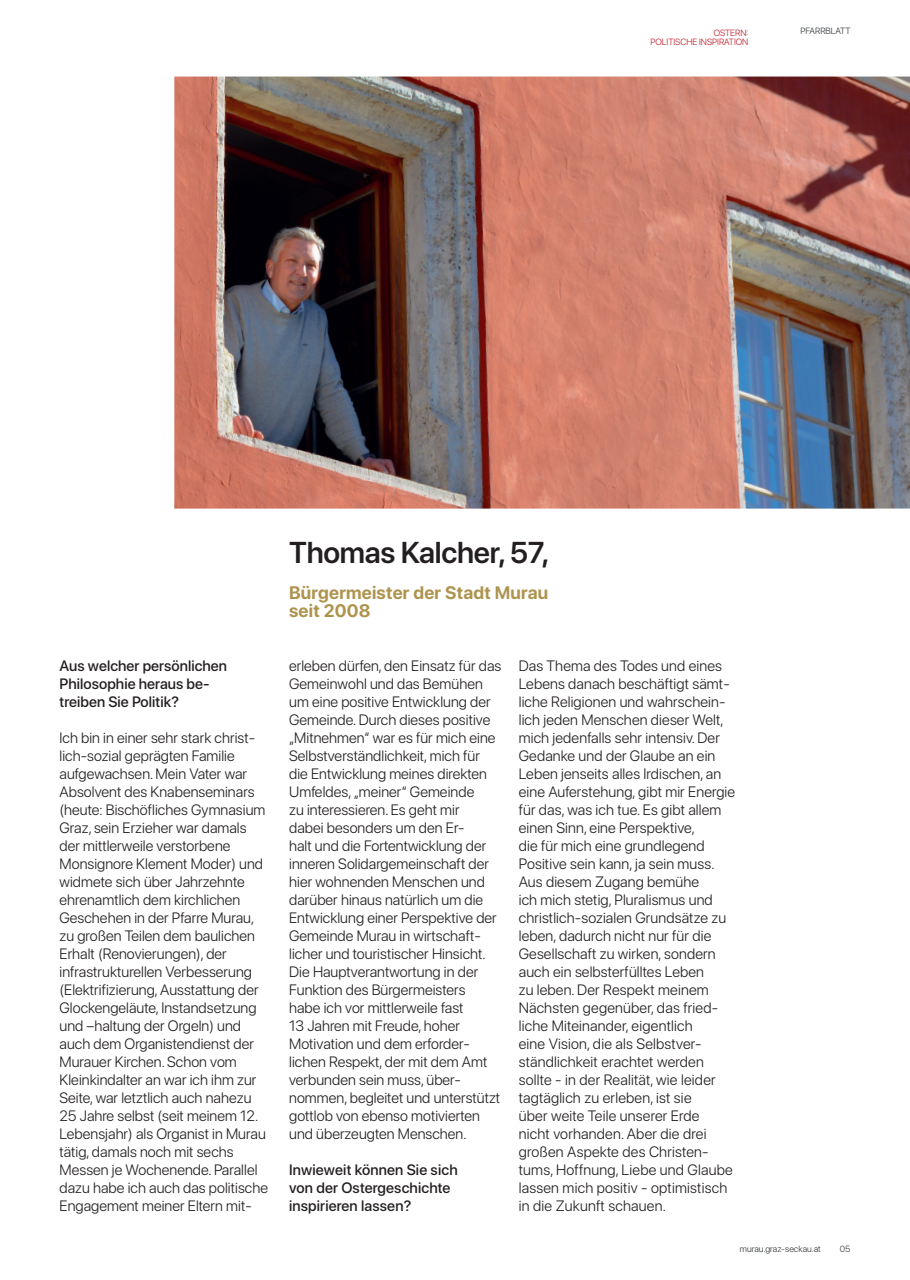
<style>
.page{position:relative;width:910px;height:1280px;background:#fff}
.page>*{position:absolute;margin:0;border:0;box-sizing:border-box;transform-origin:0 0}
.t1{font:600 30px "SF Pro Display";letter-spacing:-.01em;color:#231f20}
.t2{font:700 18px/18px "SF Pro Display";letter-spacing:.01em;color:#ad934d}
.t3{font:300 15px/18px "SF Pro Display";letter-spacing:.005em;color:#231f20}
.t4{font:500 15px/18px "SF Pro Display";letter-spacing:.005em;color:#231f20}
.t5{font:300 9px "SF Pro Display";letter-spacing:.005em;color:#32363a}
.t6{font:300 9px/9px "SF Pro Display";color:#c11927;text-align:right}
</style>
<div class="page">
<img style="left:174px;top:77px;width:736px;height:432px">
<p class="t6" style="left:650px;top:29px;width:99px">OSTERN:<br>POLITISCHE INSPIRATION</p>
<p class="t5" style="left:800px;top:26px;width:52px">PFARRBLATT</p>
<p class="t4" style="left:60px;top:656px;width:169px">Aus welcher persönlichen<br>Philosophie heraus be&shy;treiben Sie Politik?</p>
<p class="t3" style="left:60px;top:728px;width:210px">Ich bin in einer sehr stark christ&shy;lich-sozial geprägten Familie aufgewachsen. Mein Vater war<br>Absolvent des Knabenseminars (heute: Bischöfliches Gymnasium<br>Graz, sein Erzieher war damals der mittlerweile verstorbene<br>Monsignore Klement Moder) und widmete sich über Jahrzehnte ehrenamtlich dem kirchlichen<br>Geschehen in der Pfarre Murau, zu großen Teilen dem baulichen<br>Erhalt (Renovierungen), der infrastrukturellen Verbesserung (Elektrifizierung, Ausstattung der<br>Glockengeläute, Instandsetzung und –haltung der Orgeln) und auch dem Organistendienst der<br>Murauer Kirchen. Schon vom<br>Kleinkindalter an war ich ihm zur<br>Seite, war letztlich auch nahezu<br>25 Jahre selbst (seit meinem 12.<br>Lebensjahr) als Organist in Murau tätig, damals noch mit sechs<br>Messen je Wochenende. Parallel dazu habe ich auch das politische<br>Engagement meiner Eltern mit-</p>
<h1 class="t1" style="left:289px;top:531px;width:262px">Thomas Kalcher, 57,</h1>
<p class="t2" style="left:289px;top:583px;width:261px">Bürgermeister der Stadt Murau seit 2008</p>
<p class="t3" style="left:289px;top:656px;width:214px">erleben dürfen, den Einsatz für das<br>Gemeinwohl und das Bemühen um eine positive Entwicklung der<br>Gemeinde. Durch dieses positive „Mitnehmen“ war es für mich eine<br>Selbstverständlichkeit, mich für die Entwicklung meines direkten<br>Umfeldes, „meiner“ Gemeinde<br>zu interessieren. Es geht mir<br>dabei besonders um den Er-<br>halt und die Fortentwicklung der inneren Solidargemeinschaft der hier wohnenden Menschen und darüber hinaus natürlich um die<br>Entwicklung einer Perspektive der<br>Gemeinde Murau in wirtschaft&shy;licher und touristischer Hinsicht.<br>Die Hauptverantwortung in der<br>Funktion des Bürgermeisters<br>habe ich vor mittlerweile fast<br>13 Jahren mit Freude, hoher<br>Motivation und dem erforder&shy;lichen Respekt, der mit dem Amt verbunden sein muss, über&shy;nommen, begleitet und unterstützt gottlob von ebenso motivierten und überzeugten Menschen.</p>
<p class="t4" style="left:289px;top:1160px;width:170px">Inwieweit können Sie sich von der Ostergeschichte inspirieren lassen?</p>
<p class="t3" style="left:519px;top:656px;width:218px">Das Thema des Todes und eines<br>Lebens danach beschäftigt sämt&shy;liche Religionen und wahrschein&shy;lich jeden Menschen dieser Welt, mich jedenfalls sehr intensiv. Der<br>Gedanke und der Glaube an ein<br>Leben jenseits alles Irdischen, an eine Auferstehung, gibt mir Energie für das, was ich tue. Es gibt allem einen Sinn, eine Perspektive,<br>die für mich eine grundlegend<br>Positive sein kann, ja sein muss.<br>Aus diesem Zugang bemühe<br>ich mich stetig, Pluralismus und christlich-sozialen Grundsätze zu leben, dadurch nicht nur für die<br>Gesellschaft zu wirken, sondern auch ein selbsterfülltes Leben<br>zu leben. Der Respekt meinem<br>Nächsten gegenüber, das fried&shy;liche Miteinander, eigentlich<br>eine Vision, die als Selbstver&shy;ständlichkeit erachtet werden sollte - in der Realität, wie leider tagtäglich zu erleben, ist sie<br>über weite Teile unserer Erde<br>nicht vorhanden. Aber die drei großen Aspekte des Christen&shy;tums, Hoffnung, Liebe und Glaube lassen mich positiv - optimistisch in die Zukunft schauen.</p>
<p class="t5" style="left:740px;top:1243px;width:82px">murau.graz-seckau.at</p>
<p class="t5" style="left:840px;top:1243px;width:12px">05</p>
</div>
